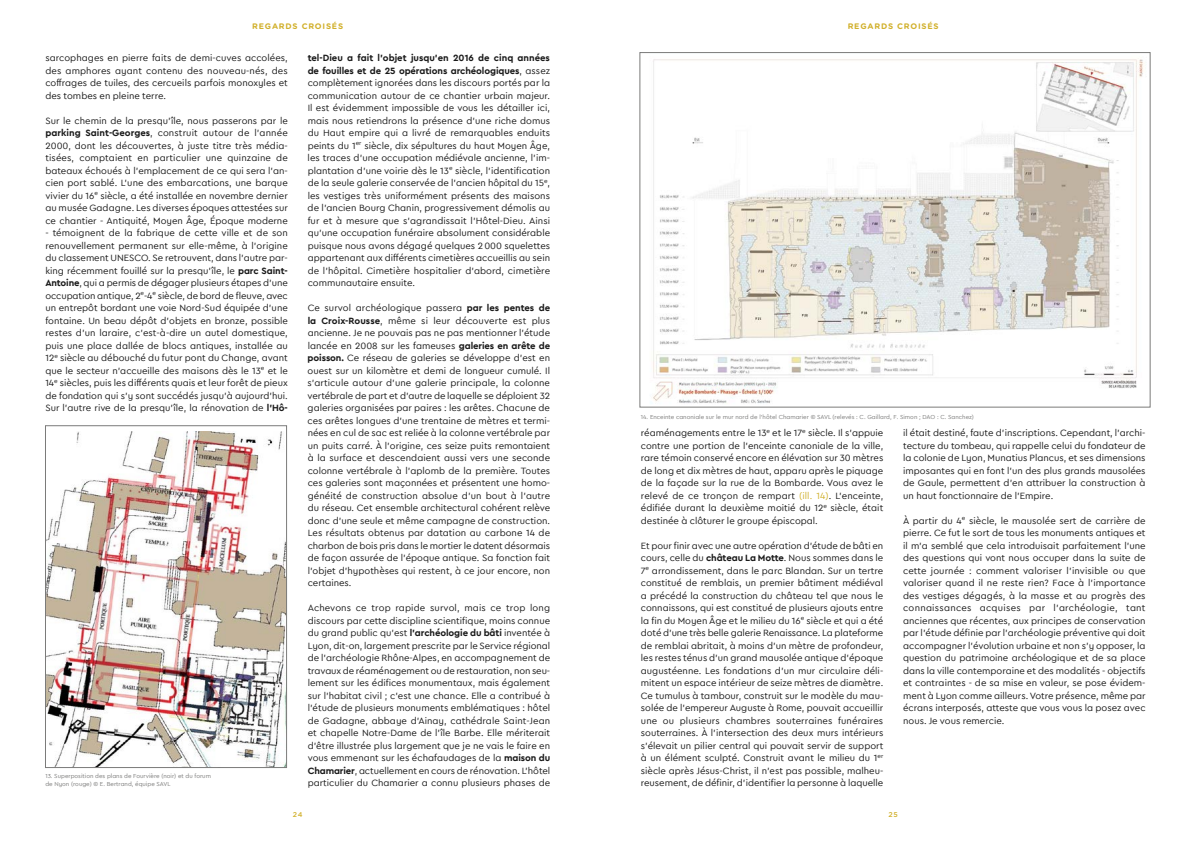
<style>
.page{position:relative;width:1191px;height:842px;background:#fff}
.page>*{position:absolute;margin:0;border:0;box-sizing:border-box;transform-origin:0 0}
.t1{font:9.6px/12.5px "Cera PRO";color:#1a1a1a;text-align:justify}
.t2{font:700 8px "Gotham Rounded";letter-spacing:.1em;color:#d1b02b}
.t3{font:500 7px "Gotham Rounded";color:#d1b02b}
.t4{font:6.1px/7.9px "Cera PRO";color:#7b7b7a}
.s1{font-weight:700}
.s2{color:#d1b02b}
</style>
<div class="page">
<img style="left:47px;top:431px;width:238px;height:335px">
<div style="left:45px;top:426px;width:242px;height:342px;border:1px solid #7b7b7a"></div>
<img style="left:653px;top:58px;width:491px;height:345px">
<p class="t2" style="left:252px;top:21px;width:92px">REGARDS CROISÉS</p>
<p class="t2" style="left:847px;top:21px;width:92px">REGARDS CROISÉS</p>
<p class="t1" style="left:45px;top:51px;width:244px">sarcophages en pierre faits de demi-cuves accolées, des amphores ayant contenu des nouveau-nés, des coffrages de tuiles, des cercueils parfois monoxyles et des tombes en pleine terre.</p>
<p class="t1" style="left:45px;top:114px;width:244px">Sur le chemin de la presqu'île, nous passerons par le <span class="s1">parking Saint-Georges</span>, construit autour de l'année 2000, dont les découvertes, à juste titre très média&shy;tisées, comptaient en particulier une quinzaine de bateaux échoués à l'emplacement de ce qui sera l'an&shy;cien port sablé. L'une des embarcations, une barque vivier du 16<sup>e</sup> siècle, a été installée en novembre dernier au musée Gadagne. Les diverses époques attestées sur ce chantier - Antiquité, Moyen Âge, Époque moderne</p>
<p class="t1" style="left:45px;top:226px;width:244px">- témoignent de la fabrique de cette ville et de son renouvellement permanent sur elle-même, à l'origine du classement UNESCO. Se retrouvent, dans l'autre par&shy;king récemment fouillé sur la presqu'île, le <span class="s1">parc Saint-Antoine</span>, qui a permis de dégager plusieurs étapes d'une occupation antique, 2<sup>e</sup>-4<sup>e</sup> siècle, de bord de fleuve, avec un entrepôt bordant une voie Nord-Sud équipée d'une fontaine. Un beau dépôt d'objets en bronze, possible restes d'un laraire, c'est-à-dire un autel domestique, puis une place dallée de blocs antiques, installée au 12<sup>e</sup> siècle au débouché du futur pont du Change, avant que le secteur n'accueille des maisons dès le 13<sup>e</sup> et le 14<sup>e</sup> siècles, puis les différents quais et leur forêt de pieux de fondation qui s'y sont succédés jusqu'à aujourd'hui.<br>Sur l'autre rive de la presqu'île, la rénovation de <span class="s1">l'Hô-</span></p>
<p class="t4" style="left:45px;top:772px;width:167px">13. Superposition des plans de Fourvière (noir) et du forum de Nyon (rouge) © E. Bertrand, équipe SAVL</p>
<p class="t1" style="left:308px;top:51px;width:244px"><span class="s1">tel-Dieu a fait l'objet jusqu'en 2016 de cinq années de fouilles et de 25 opérations archéologiques</span>, assez complètement ignorées dans les discours portés par la communication autour de ce chantier urbain majeur.<br>Il est évidemment impossible de vous les détailler ici, mais nous retiendrons la présence d'une riche domus du Haut empire qui a livré de remarquables enduits peints du 1<sup>er</sup> siècle, dix sépultures du haut Moyen Âge, les traces d'une occupation médiévale ancienne, l'im&shy;plantation d'une voirie dès le 13<sup>e</sup> siècle, l'identification de la seule galerie conservée de l'ancien hôpital du 15<sup>e</sup>, les vestiges très uniformément présents des maisons de l'ancien Bourg Chanin, progressivement démolis au fur et à mesure que s'agrandissait l'Hôtel-Dieu. Ainsi qu'une occupation funéraire absolument considérable puisque nous avons dégagé quelques 2 000 squelettes appartenant aux différents cimetières accueillis au sein de l'hôpital. Cimetière hospitalier d'abord, cimetière communautaire ensuite.</p>
<p class="t1" style="left:308px;top:301px;width:244px">Ce survol archéologique passera <span class="s1">par les pentes de la Croix-Rousse</span>, même si leur découverte est plus ancienne. Je ne pouvais pas ne pas mentionner l'étude lancée en 2008 sur les fameuses <span class="s1">galeries en arête de poisson.</span> Ce réseau de galeries se développe d'est en ouest sur un kilomètre et demi de longueur cumulé. Il s'articule autour d'une galerie principale, la colonne vertébrale de part et d'autre de laquelle se déploient 32 galeries organisées par paires : les arêtes. Chacune de ces arêtes longues d'une trentaine de mètres et termi&shy;nées en cul de sac est reliée à la colonne vertébrale par un puits carré. À l'origine, ces seize puits remontaient à la surface et descendaient aussi vers une seconde colonne vertébrale à l'aplomb de la première. Toutes ces galeries sont maçonnées et présentent une homo&shy;généité de construction absolue d'un bout à l'autre du réseau. Cet ensemble architectural cohérent relève donc d'une seule et même campagne de construction.<br>Les résultats obtenus par datation au carbone 14 de charbon de bois pris dans le mortier le datent désormais de façon assurée de l'époque antique. Sa fonction fait l'objet d'hypothèses qui restent, à ce jour encore, non certaines.</p>
<p class="t1" style="left:308px;top:601px;width:244px">Achevons ce trop rapide survol, mais ce trop long discours par cette discipline scientifique, moins connue du grand public qu'est <span class="s1">l'archéologie du bâti</span> inventée à Lyon, dit-on, largement prescrite par le Service régional de l'archéologie Rhône-Alpes, en accompagnement de travaux de réaménagement ou de restauration, non seu&shy;lement sur les édifices monumentaux, mais également sur l'habitat civil ; c'est une chance. Elle a contribué à l'étude de plusieurs monuments emblématiques : hôtel de Gadagne, abbaye d'Ainay, cathédrale Saint-Jean et chapelle Notre-Dame de l'île Barbe. Elle mériterait d'être illustrée plus largement que je ne vais le faire en vous emmenant sur les échafaudages de la <span class="s1">maison du Chamarier</span>, actuellement en cours de rénovation. L'hôtel particulier du Chamarier a connu plusieurs phases de</p>
<p class="t4" style="left:641px;top:412px;width:334px">14. Enceinte canoniale sur le mur nord de l'hôtel Chamarier © SAVL (relevés : C. Gaillard, F. Simon ; DAO : C. Sanchez)</p>
<p class="t1" style="left:641px;top:426px;width:244px">réaménagements entre le 13<sup>e</sup> et le 17<sup>e</sup> siècle. Il s'appuie contre une portion de l'enceinte canoniale de la ville, rare témoin conservé encore en élévation sur 30 mètres de long et dix mètres de haut, apparu après le piquage de la façade sur la rue de la Bombarde. Vous avez le relevé de ce tronçon de rempart <span class="s2">(ill. 14)</span>. L'enceinte, édifiée durant la deuxième moitié du 12<sup>e</sup> siècle, était destinée à clôturer le groupe épiscopal.</p>
<p class="t1" style="left:641px;top:539px;width:244px">Et pour finir avec une autre opération d'étude de bâti en cours, celle du <span class="s1">château La Motte</span>. Nous sommes dans le 7<sup>e</sup> arrondissement, dans le parc Blandan. Sur un tertre constitué de remblais, un premier bâtiment médiéval a précédé la construction du château tel que nous le connaissons, qui est constitué de plusieurs ajouts entre la fin du Moyen Âge et le milieu du 16<sup>e</sup> siècle et qui a été doté d'une très belle galerie Renaissance. La plateforme de remblai abritait, à moins d'un mètre de profondeur, les restes ténus d'un grand mausolée antique d'époque augustéenne. Les fondations d'un mur circulaire déli&shy;mitent un espace intérieur de seize mètres de diamètre.<br>Ce tumulus à tambour, construit sur le modèle du mau&shy;solée de l'empereur Auguste à Rome, pouvait accueillir une ou plusieurs chambres souterraines funéraires souterraines. À l'intersection des deux murs intérieurs s'élevait un pilier central qui pouvait servir de support à un élément sculpté. Construit avant le milieu du 1<sup>er </sup>siècle après Jésus-Christ, il n'est pas possible, malheu&shy;reusement, de définir, d'identifier la personne à laquelle</p>
<p class="t1" style="left:903px;top:426px;width:244px">il était destiné, faute d'inscriptions. Cependant, l'archi&shy;tecture du tombeau, qui rappelle celui du fondateur de la colonie de Lyon, Munatius Plancus, et ses dimensions imposantes qui en font l'un des plus grands mausolées de Gaule, permettent d'en attribuer la construction à un haut fonctionnaire de l'Empire.</p>
<p class="t1" style="left:903px;top:514px;width:244px">À partir du 4<sup>e</sup> siècle, le mausolée sert de carrière de pierre. Ce fut le sort de tous les monuments antiques et il m'a semblé que cela introduisait parfaitement l'une des questions qui vont nous occuper dans la suite de cette journée : comment valoriser l'invisible ou que valoriser quand il ne reste rien? Face à l'importance des vestiges dégagés, à la masse et au progrès des connaissances acquises par l'archéologie, tant anciennes que récentes, aux principes de conservation par l'étude définie par l'archéologie préventive qui doit accompagner l'évolution urbaine et non s'y opposer, la question du patrimoine archéologique et de sa place dans la ville contemporaine et des modalités - objectifs et contraintes - de sa mise en valeur, se pose évidem&shy;ment à Lyon comme ailleurs.Votre présence, même par écrans interposés, atteste que vous vous la posez avec nous. Je vous remercie.</p>
<p class="t3" style="left:293px;top:809px;width:11px">24</p>
<p class="t3" style="left:888px;top:809px;width:11px">25</p>
</div>
